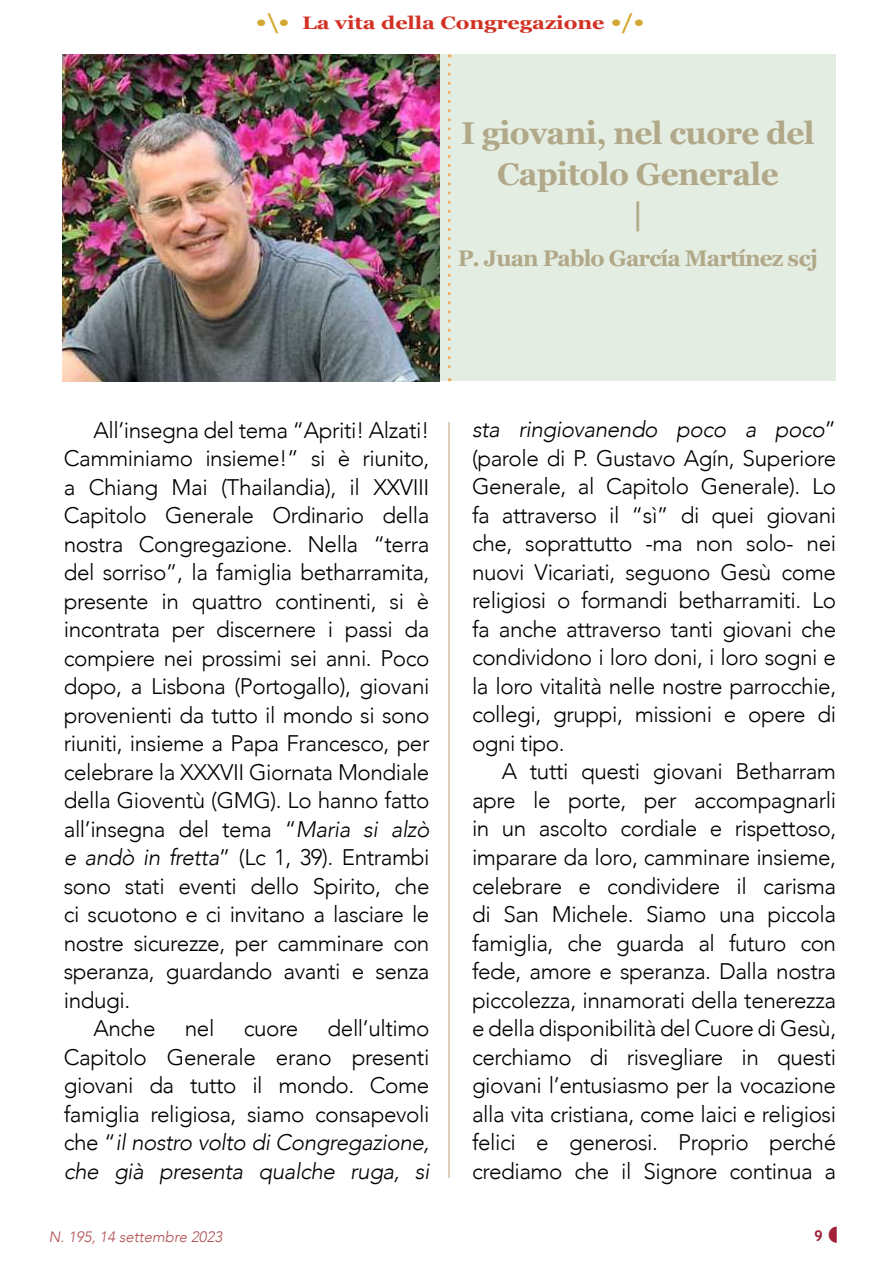
<style>
.page{position:relative;width:893px;height:1263px;background:#fff}
.page>*{position:absolute;margin:0;border:0;box-sizing:border-box;transform-origin:0 0}
.t1{font:700 31.5px/40.5px "Georgia";letter-spacing:-.02em;color:#b0a888;text-align:center}
.t2{font:300 22.5px/28.5px "Avenir";letter-spacing:-.02em;color:#000;text-align:justify}
.t3{font:700 22.5px "Georgia";letter-spacing:-.04em;color:#b0a888}
.t4{font:700 18px "Georgia";letter-spacing:-.005em;color:#d23123;scale:1.2 1}
.t5{font:italic 300 15px "Avenir";color:#b14e52}
.t6{font:700 15px "Trebuchet MS";color:#a2203a}
.s1{font-size:21px;color:#d3a832}
.s2{font-style:italic}
</style>
<div class="page">
<hr style="left:449px;top:422px;width:1px;height:756px;background:#c29b78">
<div style="left:440px;top:54px;width:396px;height:327px;background:#e4ede1"></div>
<svg style="left:448px;top:65px;width:3px;height:316px"></svg>
<img style="left:63px;top:54px;width:377px;height:327px">
<p class="t4" style="left:256px;top:9px;width:325px"><span class="s1">•\•</span> La vita della Congregazione <span class="s1">•/•</span></p>
<h1 class="t1" style="left:461px;top:111px;width:355px">I giovani, nel cuore del<br>Capitolo Generale<br>|</h1>
<p class="t3" style="left:458px;top:241px;width:362px">P. Juan Pablo García Martínez scj</p>
<p class="t2" style="left:94px;top:416px;width:337px">All’insegna del tema “Apriti! Alzati!</p>
<p class="t2" style="left:64px;top:444px;width:367px">Camminiamo insieme!” si è riunito,</p>
<p class="t2" style="left:64px;top:473px;width:367px">a Chiang Mai (Thailandia), il XXVIII</p>
<p class="t2" style="left:64px;top:501px;width:367px">Capitolo Generale Ordinario della</p>
<p class="t2" style="left:64px;top:530px;width:367px">nostra Congregazione. Nella “terra</p>
<p class="t2" style="left:64px;top:558px;width:367px">del sorriso”, la famiglia betharramita,</p>
<p class="t2" style="left:64px;top:587px;width:367px">presente in quattro continenti, si è</p>
<p class="t2" style="left:64px;top:615px;width:367px">incontrata per discernere i passi da</p>
<p class="t2" style="left:64px;top:644px;width:367px">compiere nei prossimi sei anni. Poco</p>
<p class="t2" style="left:64px;top:672px;width:367px">dopo, a Lisbona (Portogallo), giovani</p>
<p class="t2" style="left:64px;top:701px;width:367px">provenienti da tutto il mondo si sono</p>
<p class="t2" style="left:64px;top:729px;width:367px">riuniti, insieme a Papa Francesco, per</p>
<p class="t2" style="left:64px;top:758px;width:367px">celebrare la XXXVII Giornata Mondiale</p>
<p class="t2" style="left:64px;top:786px;width:367px">della Gioventù (GMG). Lo hanno fatto</p>
<p class="t2" style="left:64px;top:815px;width:367px">all’insegna del tema “<span class="s2">Maria si alzò</span></p>
<p class="t2" style="left:64px;top:843px;width:367px"><span class="s2">e andò in fretta</span>” (Lc 1, 39). Entrambi</p>
<p class="t2" style="left:64px;top:872px;width:367px">sono stati eventi dello Spirito, che</p>
<p class="t2" style="left:64px;top:900px;width:367px">ci scuotono e ci invitano a lasciare le</p>
<p class="t2" style="left:64px;top:929px;width:367px">nostre sicurezze, per camminare con</p>
<p class="t2" style="left:64px;top:957px;width:367px">speranza, guardando avanti e senza</p>
<p class="t2" style="left:64px;top:986px;width:68px">indugi.</p>
<p class="t2" style="left:94px;top:1014px;width:63px">Anche</p>
<p class="t2" style="left:185px;top:1014px;width:31px">nel</p>
<p class="t2" style="left:244px;top:1014px;width:56px">cuore</p>
<p class="t2" style="left:64px;top:1014px;width:367px;text-indent:264px">dell’ultimo Capitolo Generale erano presenti giovani da tutto il mondo. Come famiglia religiosa, siamo consapevoli che “<span class="s2">il nostro volto di Congregazione, che già presenta qualche ruga, si</span></p>
<p class="t2" style="left:472px;top:415px;width:366px"><span class="s2">sta ringiovanendo poco a poco</span>” (parole di P. Gustavo Agín, Superiore Generale, al Capitolo Generale). Lo fa attraverso il “sì” di quei giovani che, soprattutto -ma non solo- nei nuovi Vicariati, seguono Gesù come religiosi o formandi betharramiti. Lo fa anche attraverso tanti giovani che condividono i loro doni, i loro sogni e la loro vitalità nelle nostre parrocchie, collegi, gruppi, missioni e opere di ogni tipo.</p>
<p class="t2" style="left:472px;top:757px;width:366px;text-indent:30px">A tutti questi giovani Betharram apre le porte, per accompagnarli in un ascolto cordiale e rispettoso, imparare da loro, camminare insieme, celebrare e condividere il carisma di San Michele. Siamo una piccola famiglia, che guarda al futuro con fede, amore e speranza. Dalla nostra piccolezza, innamorati della tenerezza e della disponibilità del Cuore di Gesù, cerchiamo di risvegliare in questi giovani l’entusiasmo per la vocazione alla vita cristiana, come laici e religiosi felici e generosi. Proprio perché crediamo che il Signore continua a</p>
<p class="t5" style="left:49px;top:1228px;width:175px">N. 195, 14 settembre 2023</p>
<p class="t6" style="left:814px;top:1226px;width:10px">9</p>
</div>
